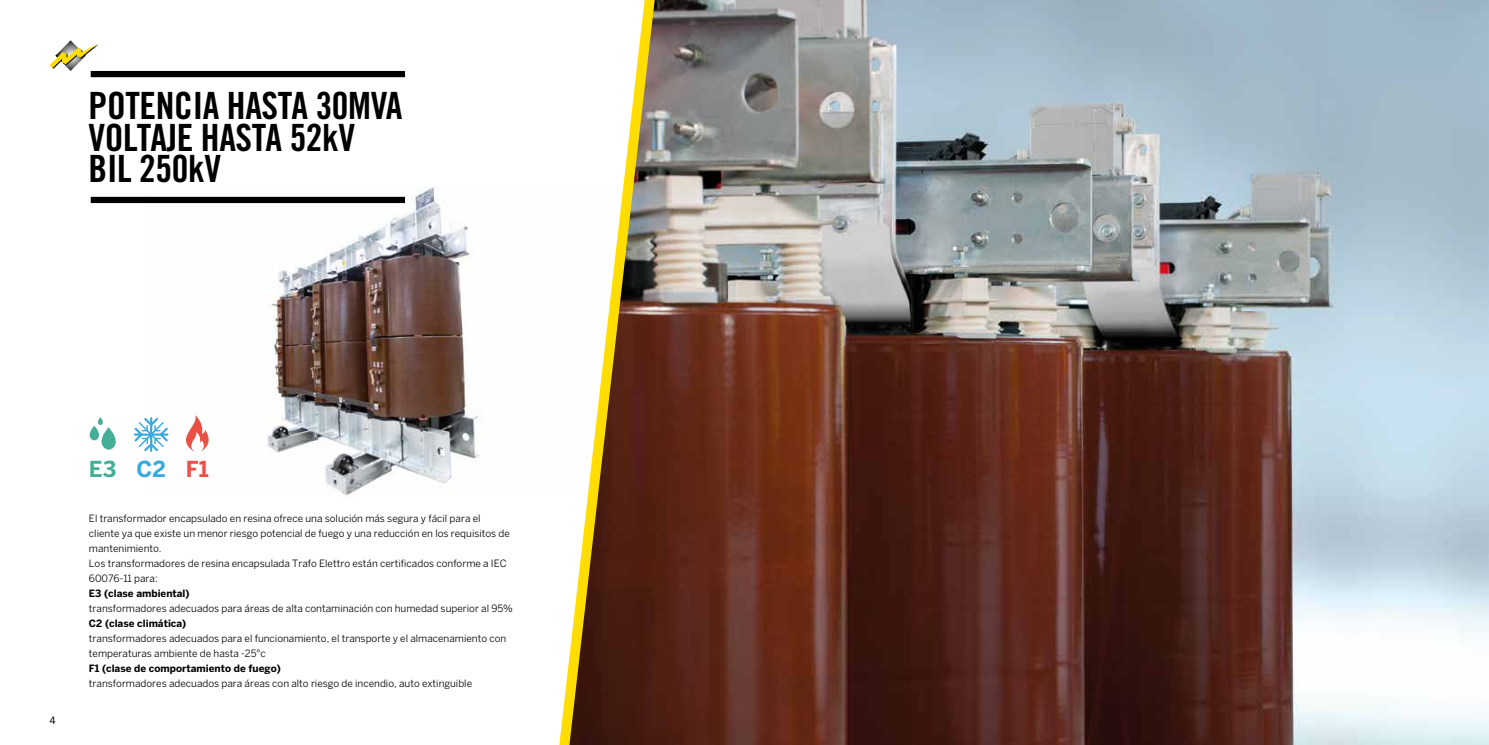
<style>
.page{position:relative;width:1489px;height:745px;background:#fff}
.page>*{position:absolute;margin:0;border:0;box-sizing:border-box;transform-origin:0 0}
.t1{font:37.5px/31.2px "Trade Gothic LT Std Bd Cn 20";letter-spacing:-.01em;color:#000}
.t2{font:700 21.88px "Benton Sans";color:#44af96}
.t3{font:10px/15px "Benton Sans";color:#000}
.t4{font:700 10px "Benton Sans";color:#000}
.t5{font:10px "Benton Sans";color:#000}
.s1{color:#36a9e1}
.s2{color:#ea5045}
</style>
<div class="page">
<img style="left:151px;top:187px;width:330px;height:309px">
<svg style="left:50px;top:40px;width:49px;height:31px"></svg>
<img style="left:662px;top:0;width:826px;height:744px">
<svg style="left:559px;top:0;width:103px;height:744px"></svg>
<div style="left:91px;top:71px;width:314px;height:6px;background:#000"></div>
<div style="left:91px;top:197px;width:314px;height:6px;background:#000"></div>
<svg style="left:90px;top:425px;width:9px;height:15px"></svg>
<svg style="left:98px;top:417px;width:18px;height:32px"></svg>
<svg style="left:134px;top:417px;width:34px;height:34px"></svg>
<svg style="left:186px;top:415px;width:23px;height:36px"></svg>
<h1 class="t1" style="left:89px;top:90px;width:315px">POTENCIA HASTA 30MVA<br>VOLTAJE HASTA 52kV<br>BIL 250kV</h1>
<p class="t5" style="left:50px;top:713px;width:8px">4</p>
<h2 class="t2" style="left:89px;top:455px;width:121px">E3 <span class="s1">C2</span> <span class="s2">F1</span></h2>
<p class="t3" style="left:89px;top:510px;width:422px">El transformador encapsulado en resina ofrece una solución más segura y fácil para el cliente ya que existe un menor riesgo potencial de fuego y una reducción en los requisitos de mantenimiento.<br>Los transformadores de resina encapsulada Trafo Elettro están certificados conforme a IEC 60076-11 para:</p>
<p class="t4" style="left:89px;top:587px;width:102px">E3 (clase ambiental)</p>
<p class="t3" style="left:89px;top:600px;width:425px">transformadores adecuados para áreas de alta contaminación con humedad superior al 95%</p>
<p class="t4" style="left:89px;top:617px;width:99px">C2 (clase climática)</p>
<p class="t3" style="left:89px;top:630px;width:419px">transformadores adecuados para el funcionamiento, el transporte y el almacenamiento con temperaturas ambiente de hasta -25°c</p>
<p class="t4" style="left:89px;top:662px;width:193px">F1 (clase de comportamiento de fuego)</p>
<p class="t3" style="left:89px;top:675px;width:384px">transformadores adecuados para áreas con alto riesgo de incendio, auto extinguible</p>
</div>
